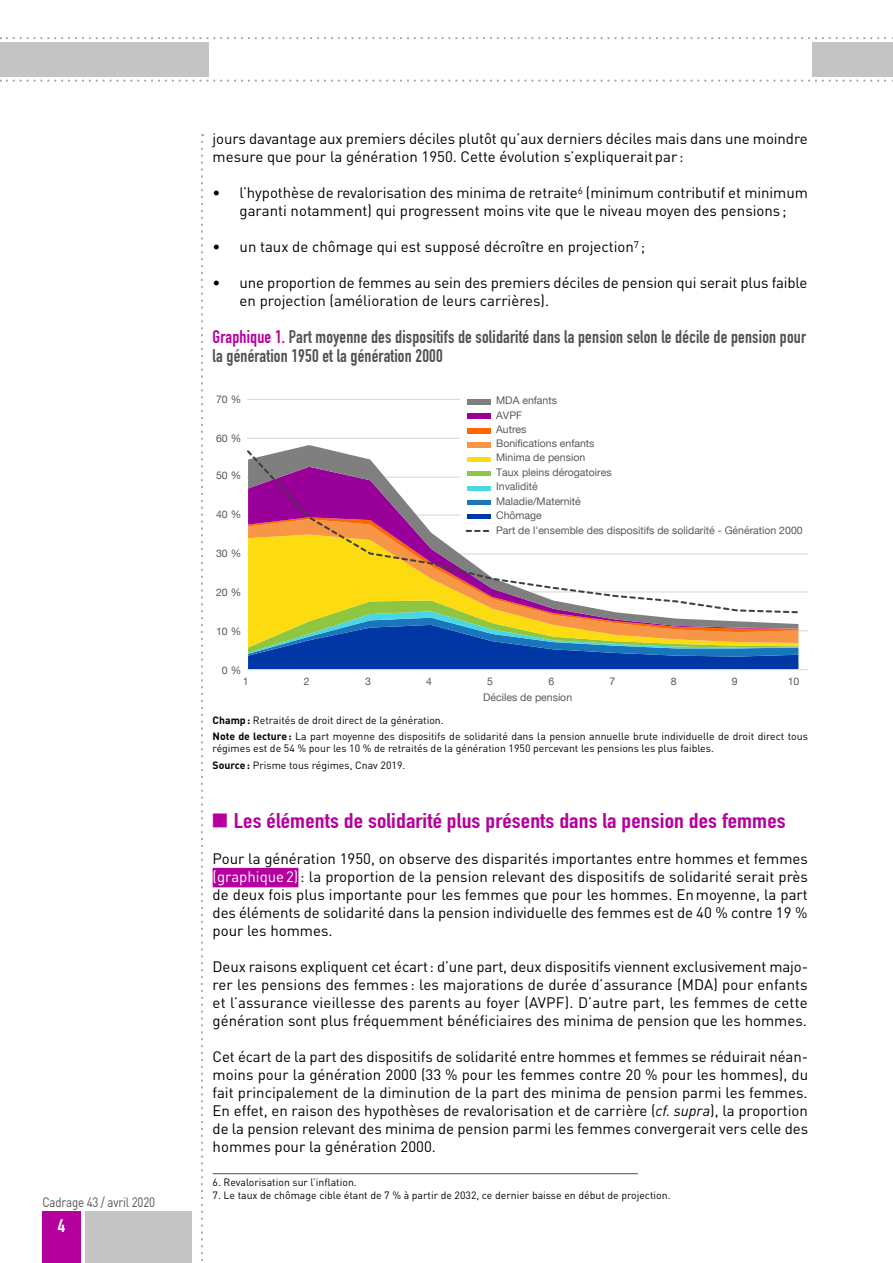
<style>
.page{position:relative;width:893px;height:1263px;background:#fff}
.page>*{position:absolute;margin:0;border:0;box-sizing:border-box;transform-origin:0 0}
.t1{font:21px "DIN Engschrift";letter-spacing:.005em;color:#b4009d;scale:1.2 1}
.t2{font:18px/19.5px "DIN Engschrift";letter-spacing:.01em;color:#515151}
.t3{font:18px "DIN Engschrift";color:#fff;scale:1.1 1}
.t4{font:15px/18px "DIN";letter-spacing:-.005em;color:#000;text-align:justify}
.t5{font:13.5px "DIN";letter-spacing:-.015em;color:#515151;scale:.85 1}
.t6{font:10.5px/16.2px "DIN";color:#000}
.t7{font:10.5px/14.4px "Helvetica Neue";color:#595959}
.s1{color:#b4009d}
.s2{font-weight:700}
.s3{color:#fff}
.s4{font-style:italic}
</style>
<div class="page">
<div style="left:43px;top:1212px;width:38px;height:51px;background:#b4009d"></div>
<div style="left:85px;top:1212px;width:106px;height:51px;background:#c4c4c4"></div>
<svg style="left:7px;top:37px;width:886px;height:2px"></svg>
<svg style="left:7px;top:80px;width:886px;height:2px"></svg>
<div style="left:0;top:42px;width:208px;height:34px;background:#c4c4c4"></div>
<div style="left:812px;top:42px;width:81px;height:34px;background:#c4c4c4"></div>
<svg style="left:201px;top:142px;width:2px;height:1119px"></svg>
<div style="left:213px;top:868px;width:85px;height:19px;background:#b4009d"></div>
<hr style="left:247px;top:630px;width:561px;height:1px;background:#d9d9d9">
<hr style="left:247px;top:591px;width:561px;height:1px;background:#d9d9d9">
<hr style="left:247px;top:553px;width:561px;height:1px;background:#d9d9d9">
<hr style="left:247px;top:438px;width:561px;height:1px;background:#d9d9d9">
<hr style="left:247px;top:399px;width:561px;height:1px;background:#d9d9d9">
<svg style="left:248px;top:647px;width:550px;height:22px;background:#0744a8"></svg>
<svg style="left:248px;top:643px;width:550px;height:4px;background:#4d8389"></svg>
<svg style="left:248px;top:632px;width:550px;height:11px;background:#888f6d"></svg>
<svg style="left:248px;top:628px;width:550px;height:4px;background:#a5925a"></svg>
<svg style="left:248px;top:445px;width:550px;height:183px"></svg>
<hr style="left:247px;top:669px;width:561px;height:1px;background:#d9d9d9">
<svg style="left:247px;top:450px;width:551px;height:163px"></svg>
<div style="left:460px;top:391px;width:348px;height:152px;background:#fff"></div>
<div style="left:467px;top:399px;width:23px;height:5px;background:#7f7f7f"></div>
<div style="left:467px;top:413px;width:23px;height:6px;background:#909"></div>
<div style="left:467px;top:428px;width:23px;height:5px;background:#ff6601"></div>
<div style="left:467px;top:442px;width:23px;height:6px;background:#f79646"></div>
<hr style="left:467px;top:457px;width:23px;height:4px;background:#fcdc11">
<div style="left:467px;top:471px;width:23px;height:5px;background:#8ec641"></div>
<hr style="left:467px;top:486px;width:23px;height:4px;background:#4ad7e5">
<div style="left:467px;top:500px;width:23px;height:5px;background:#1976bc"></div>
<hr style="left:467px;top:514px;width:23px;height:4px;background:#0037a4">
<svg style="left:466px;top:530px;width:23px;height:2px"></svg>
<hr style="left:213px;top:1173px;width:425px;height:1px;background:#515151">
<p class="t5" style="left:43px;top:1193px;width:134px">Cadrage 43 / avril 2020</p>
<p class="t3" style="left:58px;top:1215px;width:8px">4</p>
<p class="t4" style="left:213px;top:129px;width:597px">jours davantage aux premiers déciles plutôt qu’aux derniers déciles mais dans une moindre mesure que pour la génération 1950. Cette évolution s’expliqueraitpar :</p>
<p class="t4" style="left:213px;top:183px;width:597px;text-align:center">• l’hypothèse de revalorisation des minima de retraite<sup>6</sup> (minimum contributif et minimum garanti notamment) qui progressent moins vite que le niveau moyen des pensions ;</p>
<p class="t4" style="left:213px;top:237px;width:434px">• un taux de chômage qui est supposé décroître en projection<sup>7</sup> ;</p>
<p class="t4" style="left:240px;top:273px;width:569px;text-indent:-27px">• une proportion de femmes au sein des premiers déciles de pension qui serait plus faible en projection (amélioration de leurs carrières).</p>
<p class="t2" style="left:213px;top:327px;width:595px"><span class="s1">Graphique 1.</span> Part moyenne des dispositifs de solidarité dans la pension selon le décile de pension pour la génération 1950 et la génération 2000</p>
<p class="t7" style="left:216px;top:392px;width:27px">70 %</p>
<p class="t7" style="left:216px;top:432px;width:27px">60 %</p>
<p class="t7" style="left:216px;top:469px;width:27px">50 %</p>
<p class="t7" style="left:216px;top:508px;width:27px">40 %</p>
<p class="t7" style="left:216px;top:547px;width:27px">30 %</p>
<p class="t7" style="left:216px;top:585px;width:27px">20 %</p>
<p class="t7" style="left:216px;top:624px;width:27px">10 %</p>
<p class="t7" style="left:222px;top:663px;width:21px">0 %</p>
<p class="t7" style="left:243px;top:674px;width:7px">1</p>
<p class="t7" style="left:304px;top:674px;width:7px">2</p>
<p class="t7" style="left:365px;top:674px;width:7px">3</p>
<p class="t7" style="left:426px;top:674px;width:7px">4</p>
<p class="t7" style="left:487px;top:674px;width:7px">5</p>
<p class="t7" style="left:548px;top:674px;width:7px">6</p>
<p class="t7" style="left:610px;top:674px;width:7px">7</p>
<p class="t7" style="left:671px;top:674px;width:7px">8</p>
<p class="t7" style="left:732px;top:674px;width:7px">9</p>
<p class="t7" style="left:788px;top:674px;width:13px">10</p>
<p class="t7" style="left:483px;top:690px;width:91px">Déciles de pension</p>
<p class="t7" style="left:496px;top:394px;width:308px">MDA enfants<br>AVPF<br>Autres<br>Bonifications enfants<br>Minima de pension<br>Taux pleins dérogatoires<br>Invalidité<br>Maladie/Maternité<br>Chômage<br>Part de l'ensemble des dispositifs de solidarité - Génération 2000</p>
<p class="t6" style="left:213px;top:712px;width:597px"><span class="s2">Champ :</span> Retraités de droit direct de la génération.<br><span class="s2">Note de lecture :</span> La part moyenne des dispositifs de solidarité dans la pension annuelle brute individuelle de droit direct tous</p>
<p class="t6" style="left:213px;top:740px;width:503px">régimes est de 54 % pour les 10 % de retraités de la génération 1950 percevant les pensions les plus faibles.<br><span class="s2">Source :</span> Prisme tous régimes, Cnav 2019.</p>
<h1 class="t1" style="left:234px;top:808px;width:461px">Les éléments de solidarité plus présents dans la pension des femmes</h1>
<p class="t4" style="left:213px;top:849px;width:597px">Pour la génération 1950, on observe des disparités importantes entre hommes et femmes <span class="s3">(graphique2)</span>: la proportion de la pension relevant des dispositifs de solidarité serait près de deux fois plus importante pour les femmes que pour les hommes. Enmoyenne, la part des éléments de solidarité dans la pension individuelle des femmes est de 40 % contre 19 % pour les hommes.</p>
<p class="t4" style="left:213px;top:957px;width:597px">Deux raisons expliquent cet écart: d’une part, deux dispositifs viennent exclusivement majo&shy;rer les pensions des femmes : les majorations de durée d’assurance (MDA) pour enfants et l’assurance vieillesse des parents au foyer (AVPF). D’autre part, les femmes de cette génération sont plus fréquemment bénéficiaires des minima de pension que les hommes.</p>
<p class="t4" style="left:213px;top:1047px;width:597px">Cet écart de la part des dispositifs de solidarité entre hommes et femmes se réduirait néan&shy;moins pour la génération 2000 (33 % pour les femmes contre 20 % pour les hommes), du fait principalement de la diminution de la part des minima de pension parmi les femmes.<br>En effet, en raison des hypothèses de revalorisation et de carrière (<span class="s4">cf. supra</span>), la proportion de la pension relevant des minima de pension parmi les femmes convergerait vers celle des hommes pour la génération 2000.</p>
<p class="t6" style="left:213px;top:1174px;width:146px">6. Revalorisation sur l’inflation.</p>
<p class="t6" style="left:213px;top:1187px;width:459px">7. Le taux de chômage cible étant de 7 % à partir de 2032, ce dernier baisse en début de projection.</p>
</div>
